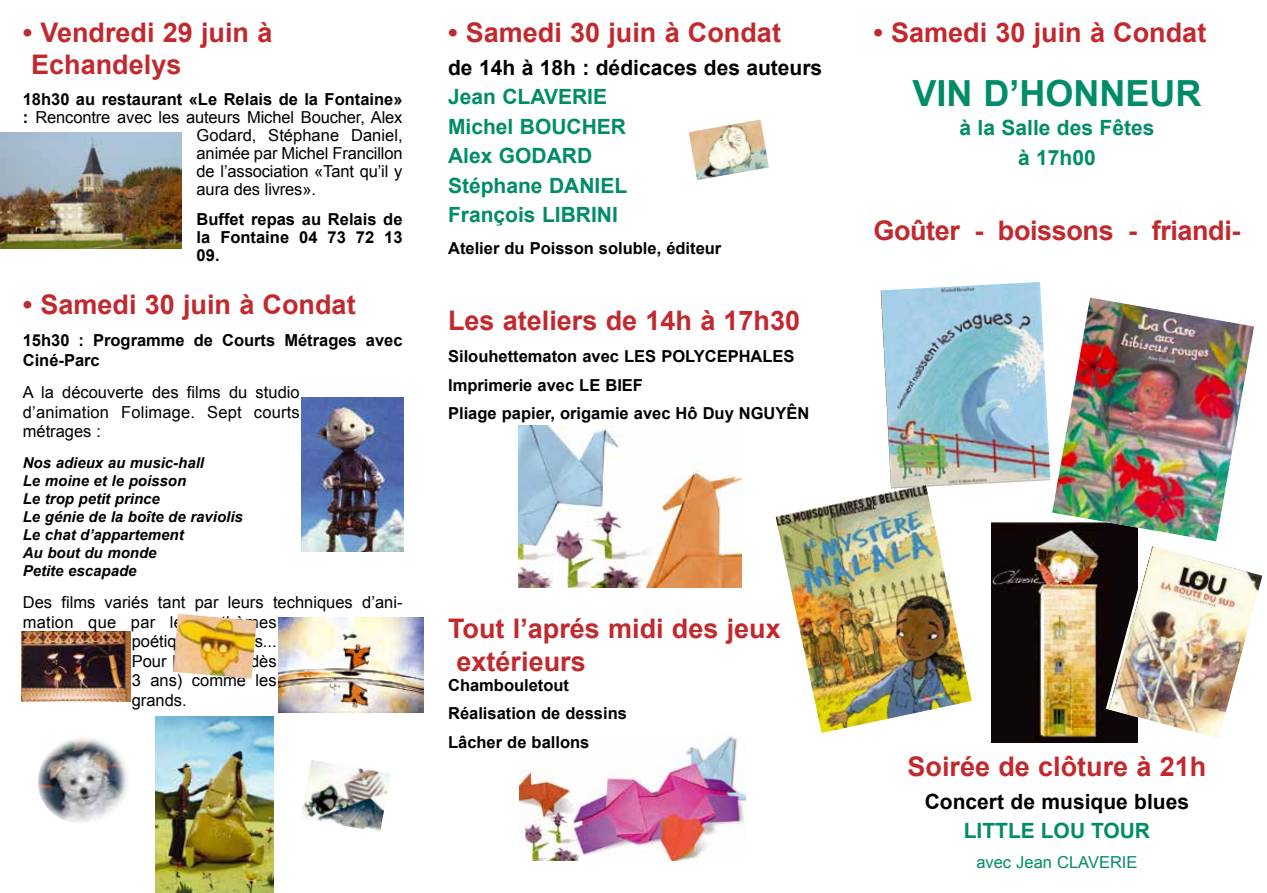
<style>
.page{position:relative;width:1267px;height:893px;background:#fff}
.page>*{position:absolute;margin:0;border:0;box-sizing:border-box;transform-origin:0 0}
.t1{font:700 36px "Arial";color:#008c68}
.t2{font:700 27px/32.5px "Arial";color:#c2292e}
.t3{font:700 21px/29.5px "Arial";color:#008c68}
.t4{font:700 21px "Arial";color:#000}
.t5{font:16.5px/19.5px "Arial";color:#000;text-align:justify}
.t6{font:700 16.5px/28.3px "Arial";color:#000}
.t7{font:16.5px "Arial";color:#008c68}
.t8{font:italic 700 15px/18px "Arial";color:#000}
.s1{font-weight:700}
</style>
<div class="page">
<img style="left:520px;top:736px;width:225px;height:125px">
<img style="left:0;top:133px;width:182px;height:115px">
<img style="left:301px;top:397px;width:103px;height:154px">
<img style="left:21px;top:631px;width:109px;height:71px">
<img style="left:156px;top:717px;width:117px;height:176px">
<img style="left:278px;top:618px;width:146px;height:95px">
<img style="left:688px;top:119px;width:81px;height:61px">
<img style="left:301px;top:760px;width:89px;height:72px">
<img style="left:173px;top:614px;width:84px;height:65px">
<img style="left:38px;top:738px;width:90px;height:85px">
<img style="left:519px;top:426px;width:222px;height:162px">
<img style="left:880px;top:282px;width:170px;height:203px">
<img style="left:991px;top:523px;width:146px;height:219px">
<img style="left:1052px;top:298px;width:202px;height:243px">
<img style="left:775px;top:485px;width:197px;height:248px">
<svg style="left:1106px;top:546px;width:32px;height:194px"></svg>
<img style="left:1108px;top:546px;width:154px;height:193px">
<h2 class="t2" style="left:31px;top:18px;width:243px;line-height:31.5px;text-indent:-9px">• Vendredi 29 juin à<br>Echandelys</h2>
<p class="t6" style="left:23px;top:85px;width:381px">18h30 au restaurant «Le Relais de la Fontaine»</p>
<p class="t5" style="left:23px;top:107px;width:381px"><span class="s1">:</span> Rencontre avec les auteurs Michel Boucher, Alex</p>
<p class="t5" style="left:197px;top:125px;width:207px">Godard, Stéphane Daniel,</p>
<p class="t5" style="left:197px;top:143px;width:207px">animée par Michel Francillon</p>
<p class="t5" style="left:197px;top:161px;width:207px">de l’association «Tant qu’il y</p>
<p class="t5" style="left:197px;top:179px;width:121px">aura des livres».</p>
<p class="t6" style="left:197px;top:211px;width:207px;line-height:18px;text-align:justify">Buffet repas au Relais de la Fontaine 04 73 72 13<br>09.</p>
<h2 class="t2" style="left:23px;top:289px;width:334px">• Samedi 30 juin à Condat</h2>
<p class="t6" style="left:23px;top:331px;width:381px;line-height:19.5px">15h30 : Programme de Courts Métrages avec<br>Ciné-Parc</p>
<p class="t5" style="left:23px;top:383px;width:278px">A la découverte des films du studio d’animation Folimage. Sept courts métrages :</p>
<p class="t8" style="left:23px;top:454px;width:222px">Nos adieux au music-hall<br>Le moine et le poisson<br>Le trop petit prince<br>Le génie de la boîte de raviolis<br>Le chat d’appartement<br>Au bout du monde<br>Petite escapade</p>
<p class="t5" style="left:23px;top:593px;width:381px">Des films variés tant par leurs techniques d’ani-</p>
<p class="t5" style="left:23px;top:612px;width:255px">mation que par leurs thèmes</p>
<p class="t5" style="left:132px;top:632px;width:146px">poétiques, drôles...</p>
<p class="t5" style="left:132px;top:671px;width:146px">3 ans) comme les grands.</p>
<h2 class="t2" style="left:448px;top:17px;width:334px">• Samedi 30 juin à Condat</h2>
<p class="t4" style="left:448px;top:53px;width:376px">de 14h à 18h : dédicaces des auteurs</p>
<p class="t3" style="left:448px;top:83px;width:181px">Jean CLAVERIE<br>Michel BOUCHER<br>Alex GODARD<br>Stéphane DANIEL<br>François LIBRINI</p>
<p class="t6" style="left:448px;top:235px;width:275px">Atelier du Poisson soluble, éditeur</p>
<h2 class="t2" style="left:448px;top:305px;width:353px">Les ateliers de 14h à 17h30</h2>
<p class="t6" style="left:448px;top:343px;width:363px">Silouhettematon avec LES POLYCEPHALES<br>Imprimerie avec LE BIEF<br>Pliage papier, origamie avec Hô Duy NGUYÊN</p>
<h2 class="t2" style="left:456px;top:613px;width:326px;text-indent:-9px">Tout l’aprés midi des jeux extérieurs</h2>
<p class="t6" style="left:448px;top:671px;width:180px">Chambouletout<br>Réalisation de dessins<br>Lâcher de ballons</p>
<h2 class="t2" style="left:873px;top:17px;width:334px">• Samedi 30 juin à Condat</h2>
<h1 class="t1" style="left:912px;top:69px;width:291px">VIN D’HONNEUR</h1>
<p class="t3" style="left:959px;top:114px;width:196px;text-align:center">à la Salle des Fêtes à 17h00</p>
<h2 class="t2" style="left:873px;top:215px;width:368px">Goûter - boissons - friandi-</h2>
<h2 class="t2" style="left:907px;top:751px;width:300px">Soirée de clôture à 21h</h2>
<p class="t4" style="left:924px;top:787px;width:266px">Concert de musique blues</p>
<p class="t3" style="left:963px;top:817px;width:188px">LITTLE LOU TOUR</p>
<p class="t7" style="left:976px;top:851px;width:163px">avec Jean CLAVERIE</p>
</div>
